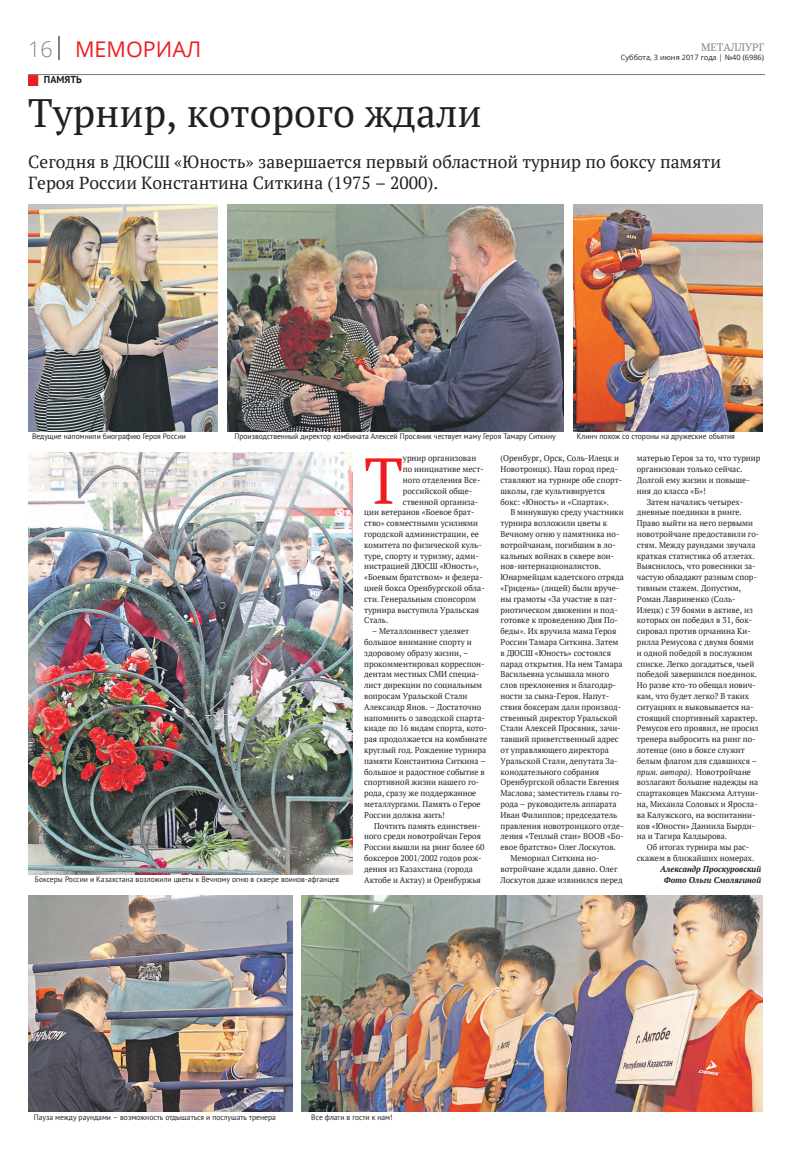
<style>
.page{position:relative;width:794px;height:1157px;background:#fff}
.page>*{position:absolute;margin:0;border:0;box-sizing:border-box;transform-origin:0 0}
.t1{font:64.8px "PT Serif";color:#ee1d23;scale:.96 1}
.t2{font:39.6px "PT Serif";color:#231f20}
.t3{font:21.6px "Open Sans";color:#ee1d23}
.t4{font:17.5px/21.6px "PT Serif";color:#231f20}
.t5{font:10.8px "PT Serif";color:#808285}
.t6{font:700 10.1px "PT Sans";color:#231f20}
.t7{font:8.4px/10.8px "PT Serif";color:#231f20;scale:.96 1}
.t8{font:italic 700 8.4px/10.8px "PT Serif";color:#231f20;text-align:center;scale:.96 1}
.t9{font:italic 8.4px "PT Serif";color:#231f20;scale:.96 1}
.t10{font:7.9px "PT Sans";color:#231f20;scale:.96 1}
.t11{font:7.4px "Open Sans";color:#231f20}
.s1{color:#808285}
.s2{font-style:normal}
</style>
<div class="page">
<svg style="left:59px;top:36px;width:1px;height:23px"></svg>
<img style="left:28px;top:75px;width:11px;height:11px">
<img style="left:28px;top:204px;width:190px;height:227px">
<img style="left:228px;top:204px;width:336px;height:227px">
<img style="left:573px;top:204px;width:190px;height:227px">
<img style="left:28px;top:453px;width:324px;height:421px">
<img style="left:28px;top:896px;width:264px;height:216px">
<img style="left:302px;top:896px;width:461px;height:216px">
<h3 class="t3" style="left:28px;top:34px;width:174px"><span class="s1">16</span> МЕМОРИАЛ</h3>
<p class="t5" style="left:701px;top:40px;width:64px">МЕТАЛЛУРГ</p>
<p class="t11" style="left:621px;top:52px;width:145px">Суббота, 3 июня 2017 года | №40 (6986)</p>
<p class="t6" style="left:44px;top:74px;width:39px">ПАМЯТЬ</p>
<h2 class="t2" style="left:28px;top:87px;width:455px">Турнир, которого ждали</h2>
<h3 class="t4" style="left:28px;top:150px;width:694px">Сегодня в ДЮСШ «Юность» завершается первый областной турнир по боксу памяти<br>Героя России Константина Ситкина (1975 – 2000).</h3>
<p class="t10" style="left:32px;top:432px;width:162px">Ведущие напомнили биографию Героя России</p>
<p class="t10" style="left:234px;top:432px;width:336px">Производственный директор комбината Алексей Просяник чествует маму Героя Тамару Ситкину</p>
<p class="t10" style="left:577px;top:432px;width:166px">Клинч похож со стороны на дружеские объятия</p>
<p class="t10" style="left:35px;top:875px;width:318px">Боксеры России и Казахстана возложили цветы к Вечному огню в сквере воинов-афганцев</p>
<h1 class="t1" style="left:364px;top:438px;width:42px">Т</h1>
<p class="t7" style="left:403px;top:453px;width:78px">урнир организован</p>
<p class="t7" style="left:403px;top:464px;width:86px">по инициативе мест-</p>
<p class="t7" style="left:403px;top:474px;width:82px">ного отделения Все-</p>
<p class="t7" style="left:403px;top:485px;width:74px">российской обще-</p>
<p class="t7" style="left:403px;top:496px;width:80px">ственной организа-</p>
<p class="t7" style="left:364px;top:507px;width:116px">ции ветеранов «Боевое брат-</p>
<p class="t7" style="left:364px;top:518px;width:120px">ство» совместными усилиями</p>
<p class="t7" style="left:364px;top:528px;width:121px">городской администрации, ее</p>
<p class="t7" style="left:364px;top:539px;width:124px">комитета по физической куль-</p>
<p class="t7" style="left:364px;top:550px;width:121px">туре, спорту и туризму, адми-</p>
<p class="t7" style="left:364px;top:561px;width:121px">нистрацией ДЮСШ «Юность»,</p>
<p class="t7" style="left:364px;top:572px;width:125px">«Боевым братством» и федера-</p>
<p class="t7" style="left:364px;top:582px;width:127px">цией бокса Оренбургской обла-</p>
<p class="t7" style="left:364px;top:593px;width:118px">сти. Генеральным спонсором</p>
<p class="t7" style="left:364px;top:604px;width:121px">турнира выступила Уральская</p>
<p class="t7" style="left:364px;top:615px;width:27px">Сталь.</p>
<p class="t7" style="left:364px;top:626px;width:130px;text-indent:8px">– Металлоинвест уделяет большое внимание спорту и здоровому образу жизни, – прокомментировал корреспон&shy;дентам местных СМИ специа&shy;лист дирекции по социальным вопросам Уральской Стали<br>Александр Янов. – Достаточно напомнить о заводской спарта&shy;киаде по 16 видам спорта, кото&shy;рая продолжается на комбинате круглый год. Рождение турнира памяти Константина Ситкина – большое и радостное событие в спортивной жизни нашего го&shy;рода, сразу же поддержанное металлургами. Память о Герое<br>России должна жить!</p>
<p class="t7" style="left:364px;top:820px;width:127px;text-indent:10px">Почтить память единствен&shy;ного среди новотройчан Героя<br>России вышли на ринг более 60 боксеров 2001/2002 годов рож&shy;дения из Казахстана (города<br>Актобе и Актау) и Оренбуржья</p>
<p class="t7" style="left:501px;top:453px;width:128px">(Оренбург, Орск, Соль-Илецк и<br>Новотроицк). Наш город пред&shy;ставляют на турнире обе спорт&shy;школы, где культивируется бокс: «Юность» и «Спартак».</p>
<p class="t7" style="left:510px;top:507px;width:120px">В минувшую среду участники</p>
<p class="t7" style="left:501px;top:518px;width:113px">турнира возложили цветы к</p>
<p class="t7" style="left:501px;top:528px;width:125px">Вечному огню у памятника но-</p>
<p class="t7" style="left:501px;top:539px;width:121px">вотройчанам, погибшим в ло-</p>
<p class="t7" style="left:501px;top:550px;width:120px">кальных войнах в сквере вои-</p>
<p class="t7" style="left:501px;top:561px;width:106px">нов-интернационалистов.</p>
<p class="t7" style="left:501px;top:572px;width:130px">Юнармейцам кадетского отряда</p>
<p class="t7" style="left:501px;top:582px;width:125px">«Гридень» (лицей) были вруче-</p>
<p class="t7" style="left:501px;top:593px;width:123px">ны грамоты «За участие в пат-</p>
<p class="t7" style="left:501px;top:604px;width:124px">риотическом движении и под-</p>
<p class="t7" style="left:501px;top:615px;width:124px">готовке к проведению Дня По-</p>
<p class="t7" style="left:501px;top:626px;width:122px">беды». Их вручила мама Героя</p>
<p class="t7" style="left:501px;top:636px;width:124px">России Тамара Ситкина. Затем</p>
<p class="t7" style="left:501px;top:647px;width:117px">в ДЮСШ «Юность» состоялся</p>
<p class="t7" style="left:501px;top:658px;width:129px">парад открытия. На нем Тамара</p>
<p class="t7" style="left:501px;top:669px;width:115px">Васильевна услышала много</p>
<p class="t7" style="left:501px;top:680px;width:122px">слов преклонения и благодар-</p>
<p class="t7" style="left:501px;top:690px;width:115px">ности за сына-Героя. Напут-</p>
<p class="t7" style="left:501px;top:701px;width:127px">ствия боксерам дали производ-</p>
<p class="t7" style="left:501px;top:712px;width:123px">ственный директор Уральской</p>
<p class="t7" style="left:501px;top:723px;width:127px">Стали Алексей Просяник, зачи-</p>
<p class="t7" style="left:501px;top:734px;width:125px">тавший приветственный адрес</p>
<p class="t7" style="left:501px;top:744px;width:114px">от управляющего директора</p>
<p class="t7" style="left:501px;top:755px;width:123px">Уральской Стали, депутата За-</p>
<p class="t7" style="left:501px;top:766px;width:104px">конодательного собрания</p>
<p class="t7" style="left:501px;top:777px;width:125px">Оренбургской области Евгения</p>
<p class="t7" style="left:501px;top:788px;width:128px">Маслова; заместитель главы го-</p>
<p class="t7" style="left:501px;top:798px;width:123px">рода – руководитель аппарата</p>
<p class="t7" style="left:501px;top:809px;width:123px">Иван Филиппов; председатель</p>
<p class="t7" style="left:501px;top:820px;width:130px">правления новотроицкого отде-</p>
<p class="t7" style="left:501px;top:831px;width:130px">ления «Теплый стан» ВООВ «Бо-</p>
<p class="t7" style="left:501px;top:842px;width:122px">евое братство» Олег Лоскутов.</p>
<p class="t7" style="left:510px;top:852px;width:94px">Мемориал Ситкина но-</p>
<p class="t7" style="left:501px;top:863px;width:123px">вотройчане ждали давно. Олег</p>
<p class="t7" style="left:501px;top:874px;width:129px">Лоскутов даже извинился перед</p>
<p class="t7" style="left:637px;top:453px;width:130px">матерью Героя за то, что турнир</p>
<p class="t7" style="left:637px;top:464px;width:111px">организован только сейчас.</p>
<p class="t7" style="left:637px;top:474px;width:119px">Долгой ему жизни и повыше-</p>
<p class="t7" style="left:637px;top:485px;width:73px">ния до класса «Б»!</p>
<p class="t7" style="left:647px;top:496px;width:102px">Затем начались четырех-</p>
<p class="t7" style="left:637px;top:507px;width:111px">дневные поединки в ринге.</p>
<p class="t7" style="left:637px;top:518px;width:123px">Право выйти на него первыми</p>
<p class="t7" style="left:637px;top:528px;width:129px">новотройчане предоставили го-</p>
<p class="t7" style="left:637px;top:539px;width:125px">стям. Между раундами звучала</p>
<p class="t7" style="left:637px;top:550px;width:124px">краткая статистика об атлетах.</p>
<p class="t7" style="left:637px;top:561px;width:125px">Выяснилось, что ровесники за-</p>
<p class="t7" style="left:637px;top:572px;width:127px">частую обладают разным спор-</p>
<p class="t7" style="left:637px;top:582px;width:110px">тивным стажем. Допустим,</p>
<p class="t7" style="left:637px;top:593px;width:104px">Роман Лавриненко (Соль-</p>
<p class="t7" style="left:637px;top:604px;width:122px">Илецк) с 39 боями в активе, из</p>
<p class="t7" style="left:637px;top:615px;width:122px">которых он победил в 31, бок-</p>
<p class="t7" style="left:637px;top:626px;width:120px">сировал против орчанина Ки-</p>
<p class="t7" style="left:637px;top:636px;width:123px">рилла Ремусова с двумя боями</p>
<p class="t7" style="left:637px;top:647px;width:122px">и одной победой в послужном</p>
<p class="t7" style="left:637px;top:658px;width:124px">списке. Легко догадаться, чьей</p>
<p class="t7" style="left:637px;top:669px;width:127px">победой завершился поединок.</p>
<p class="t7" style="left:637px;top:680px;width:125px">Но разве кто-то обещал нович-</p>
<p class="t7" style="left:637px;top:690px;width:118px">кам, что будет легко? В таких</p>
<p class="t7" style="left:637px;top:701px;width:123px">ситуациях и выковывается на-</p>
<p class="t7" style="left:637px;top:712px;width:127px">стоящий спортивный характер.</p>
<p class="t7" style="left:637px;top:723px;width:128px">Ремусов его проявил, не просил</p>
<p class="t7" style="left:637px;top:734px;width:125px">тренера выбросить на ринг по-</p>
<p class="t7" style="left:637px;top:744px;width:114px">лотенце (оно в боксе служит</p>
<p class="t7" style="left:637px;top:755px;width:127px">белым флагом для сдавшихся –</p>
<p class="t9" style="left:637px;top:766px;width:120px">прим. автора). <span class="s2">Новотройчане</span></p>
<p class="t7" style="left:637px;top:777px;width:128px">возлагают большие надежды на</p>
<p class="t7" style="left:637px;top:788px;width:128px">спартаковцев Максима Алтуни-</p>
<p class="t7" style="left:637px;top:798px;width:128px">на, Михаила Соловых и Яросла-</p>
<p class="t7" style="left:637px;top:809px;width:125px">ва Калужского, на воспитанни-</p>
<p class="t7" style="left:637px;top:820px;width:125px">ков «Юности» Даниила Бырди-</p>
<p class="t7" style="left:637px;top:831px;width:96px">на и Тагира Калдырова.</p>
<p class="t7" style="left:647px;top:842px;width:109px">Об итогах турнира мы рас-</p>
<p class="t7" style="left:637px;top:852px;width:124px">скажем в ближайших номерах.</p>
<p class="t8" style="left:660px;top:863px;width:107px">Александр Проскуровский<br>Фото Ольги Смолягиной</p>
<p class="t10" style="left:34px;top:1112px;width:254px">Пауза между раундами – возможность отдышаться и послушать тренера</p>
<p class="t10" style="left:311px;top:1112px;width:86px">Все флаги в гости к нам!</p>
</div>
